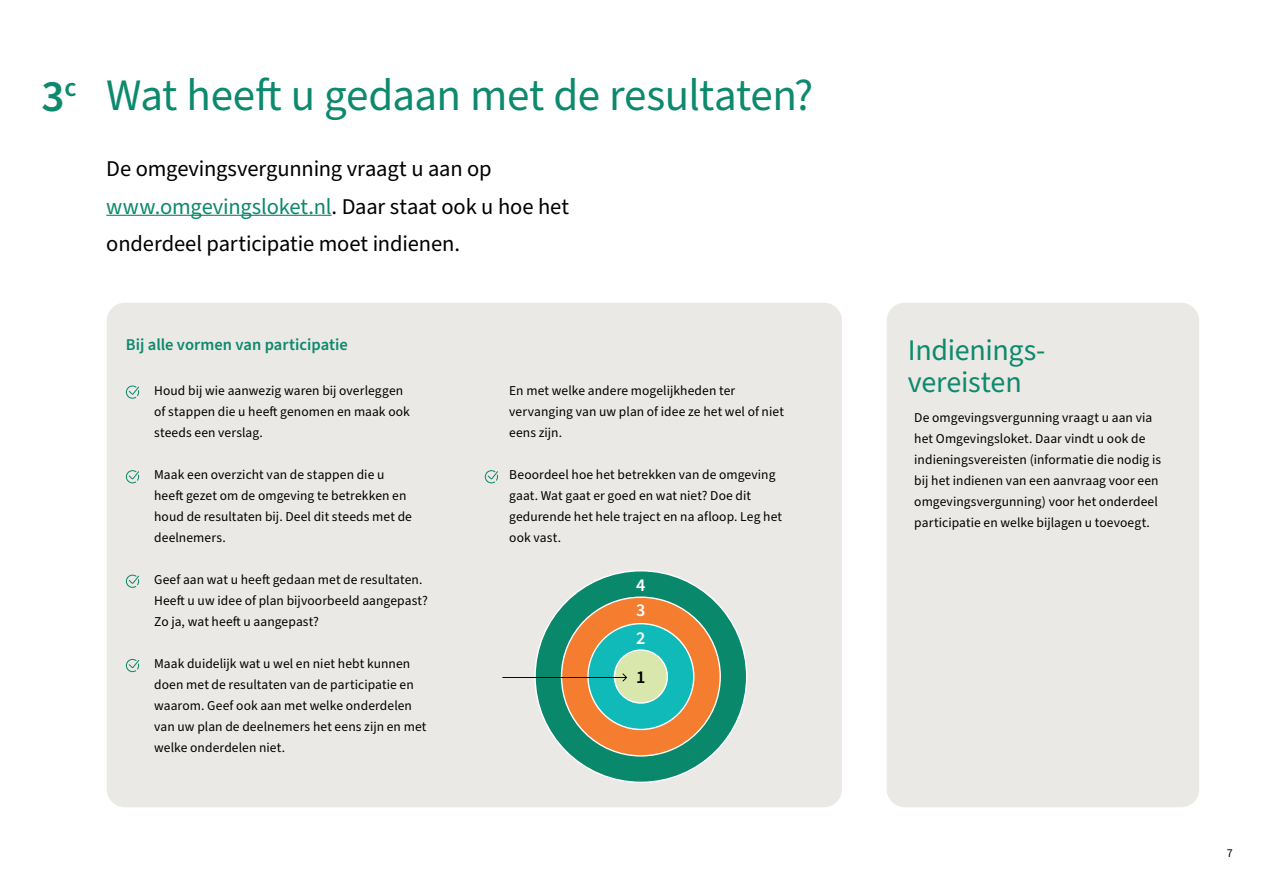
<style>
.page{position:relative;width:1263px;height:893px;background:#fff}
.page>*{position:absolute;margin:0;border:0;box-sizing:border-box;transform-origin:0 0}
.t1{font:45px "Source Sans Pro";letter-spacing:-.015em;color:#0d896d}
.t2{font:600 45px "Source Sans Pro";color:#0d896d}
.t3{font:30px/31.5px "Source Sans Pro";letter-spacing:-.01em;color:#0d896d}
.t4{font:22.5px/37.5px "Source Sans Pro";letter-spacing:-.005em;color:#000}
.t5{font:600 18.15px "Source Sans Pro";color:#fff}
.t6{font:600 18.15px "Source Sans Pro";color:#000}
.t7{font:600 16.5px "Source Sans Pro";color:#0d896d}
.t8{font:13.5px/21px "Source Sans Pro";letter-spacing:.005em;color:#000}
.t9{font:12px "Source Sans Pro";color:#000}
.s1{color:#0d896d}
</style>
<div class="page">
<div style="left:887px;top:303px;width:312px;height:504px;background:#ebe9e6;border-radius:18px"></div>
<div style="left:107px;top:303px;width:735px;height:504px;background:#ebe9e6;border-radius:18px"></div>
<svg style="left:126px;top:385px;width:13px;height:14px"></svg>
<svg style="left:126px;top:470px;width:13px;height:13px"></svg>
<svg style="left:485px;top:470px;width:13px;height:13px"></svg>
<svg style="left:126px;top:575px;width:13px;height:13px"></svg>
<svg style="left:126px;top:659px;width:13px;height:13px"></svg>
<div style="left:535px;top:571px;width:212px;height:211px;background:#09886b;border-radius:50%"></div>
<div style="left:561px;top:597px;width:159px;height:159px;background:#f47d2f;border-radius:50%"></div>
<div style="left:588px;top:624px;width:106px;height:105px;background:#10bab9;border-radius:50%"></div>
<div style="left:614px;top:650px;width:53px;height:53px;background:#d9e6ac;border-radius:50%"></div>
<div style="left:614px;top:649px;width:54px;height:55px;border:1px solid #fff;border-radius:50%"></div>
<svg style="left:502px;top:673px;width:125px;height:8px"></svg>
<hr style="left:106px;top:215px;width:226px;height:1px;background:#0d896d">
<h1 class="t2" style="left:42px;top:66px;width:36px">3<sup>c</sup></h1>
<h1 class="t1" style="left:106px;top:65px;width:708px">Wat heeft u gedaan met de resultaten?</h1>
<h3 class="t4" style="left:106px;top:151px;width:464px">De omgevingsvergunning vraagt u aan op <span class="s1">www.omgevingsloket.nl</span>. Daar staat ook u hoe het onderdeel participatie moet indienen.</h3>
<p class="t7" style="left:126px;top:333px;width:223px">Bij alle vormen van participatie</p>
<p class="t8" style="left:154px;top:381px;width:257px">Houd bij wie aanwezig waren bij overleggen of stappen die u heeft genomen en maak ook steeds een verslag.</p>
<p class="t8" style="left:154px;top:465px;width:259px">Maak een overzicht van de stappen die u heeft gezet om de omgeving te betrekken en houd de resultaten bij. Deel dit steeds met de deelnemers.</p>
<p class="t8" style="left:154px;top:570px;width:275px">Geef aan wat u heeft gedaan met de resultaten.<br>Heeft u uw idee of plan bijvoorbeeld aangepast?<br>Zo ja, wat heeft u aangepast?</p>
<p class="t8" style="left:154px;top:654px;width:274px">Maak duidelijk wat u wel en niet hebt kunnen doen met de resultaten van de participatie en waarom. Geef ook aan met welke onderdelen van uw plan de deelnemers het eens zijn en met welke onderdelen niet.</p>
<p class="t8" style="left:509px;top:381px;width:276px">En met welke andere mogelijkheden ter vervanging van uw plan of idee ze het wel of niet eens zijn.</p>
<p class="t8" style="left:509px;top:465px;width:274px">Beoordeel hoe het betrekken van de omgeving gaat. Wat gaat er goed en wat niet? Doe dit gedurende het hele traject en na afloop. Leg het ook vast.</p>
<h3 class="t5" style="left:636px;top:572px;width:11px">4</h3>
<h3 class="t5" style="left:636px;top:598px;width:11px">3</h3>
<h3 class="t5" style="left:636px;top:626px;width:11px">2</h3>
<h3 class="t6" style="left:636px;top:664px;width:11px">1</h3>
<h2 class="t3" style="left:908px;top:336px;width:139px">Indienings&shy;vereisten</h2>
<p class="t8" style="left:914px;top:408px;width:248px">De omgevingsvergunning vraagt u aan via het Omgevingsloket. Daar vindt u ook de indieningsvereisten (informatie die nodig is bij het indienen van een aanvraag voor een omgevingsvergunning) voor het onderdeel participatie en welke bijlagen u toevoegt.</p>
<p class="t9" style="left:1227px;top:845px;width:7px">7</p>
</div>
